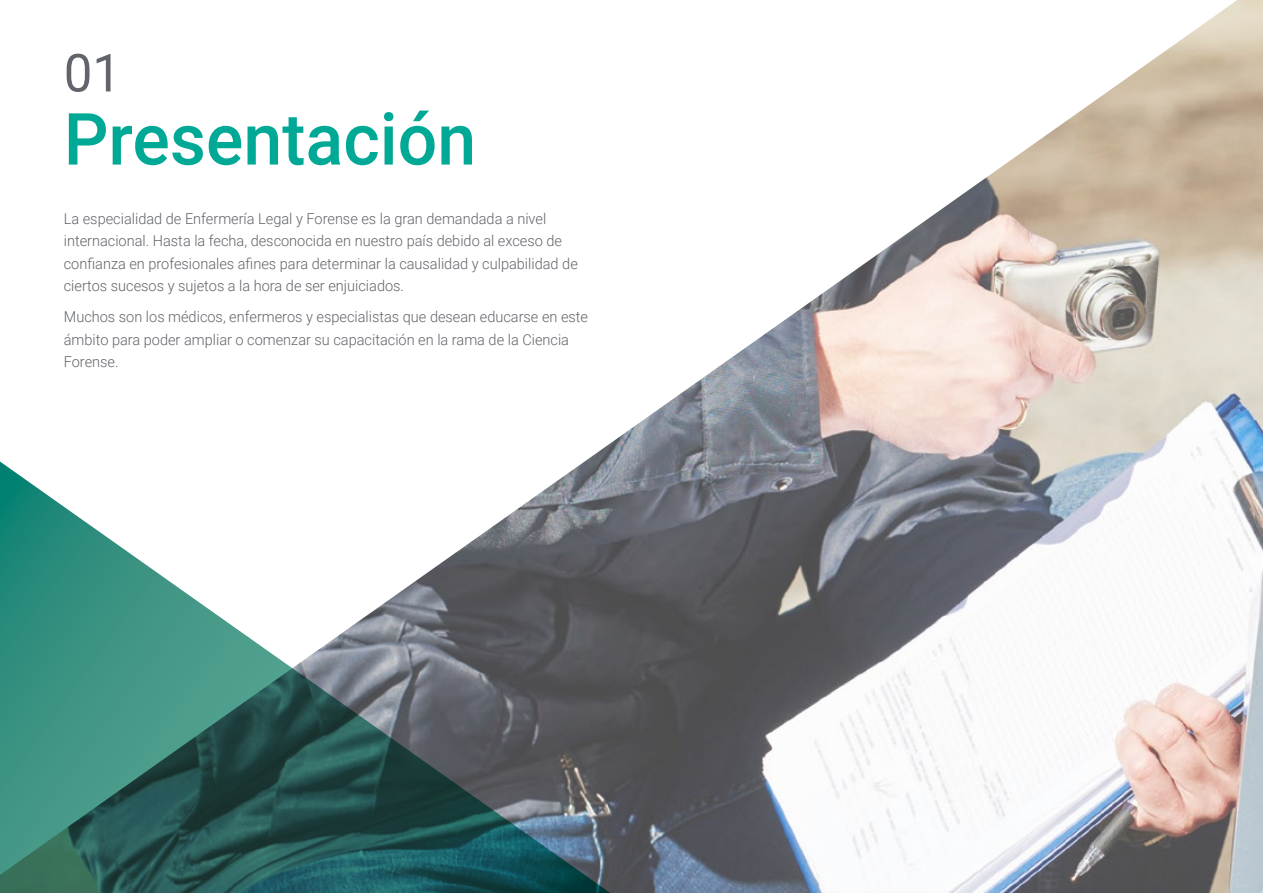
<style>
.page{position:relative;width:1263px;height:893px;background:#fff}
.page>*{position:absolute;margin:0;border:0;box-sizing:border-box;transform-origin:0 0}
.t1{font:500 72px "Roboto";color:#00a996}
.t2{font:52.5px "Roboto";color:#61646a}
.t3{font:300 15px/22.5px "Roboto";color:#61646a}
</style>
<div class="page">
<img style="left:607px;top:0;width:656px;height:893px">
<svg style="left:0;top:446px;width:640px;height:447px"></svg>
<h2 class="t2" style="left:64px;top:36px;width:59px">01</h2>
<h1 class="t1" style="left:64px;top:89px;width:414px">Presentación</h1>
<p class="t3" style="left:64px;top:207px;width:516px">La especialidad de Enfermería Legal y Forense es la gran demandada a nivel internacional. Hasta la fecha, desconocida en nuestro país debido al exceso de confianza en profesionales afines para determinar la causalidad y culpabilidad de ciertos sucesos y sujetos a la hora de ser enjuiciados.</p>
<p class="t3" style="left:64px;top:305px;width:526px">Muchos son los médicos, enfermeros y especialistas que desean educarse en este ámbito para poder ampliar o comenzar su capacitación en la rama de la Ciencia<br>Forense.</p>
</div>
